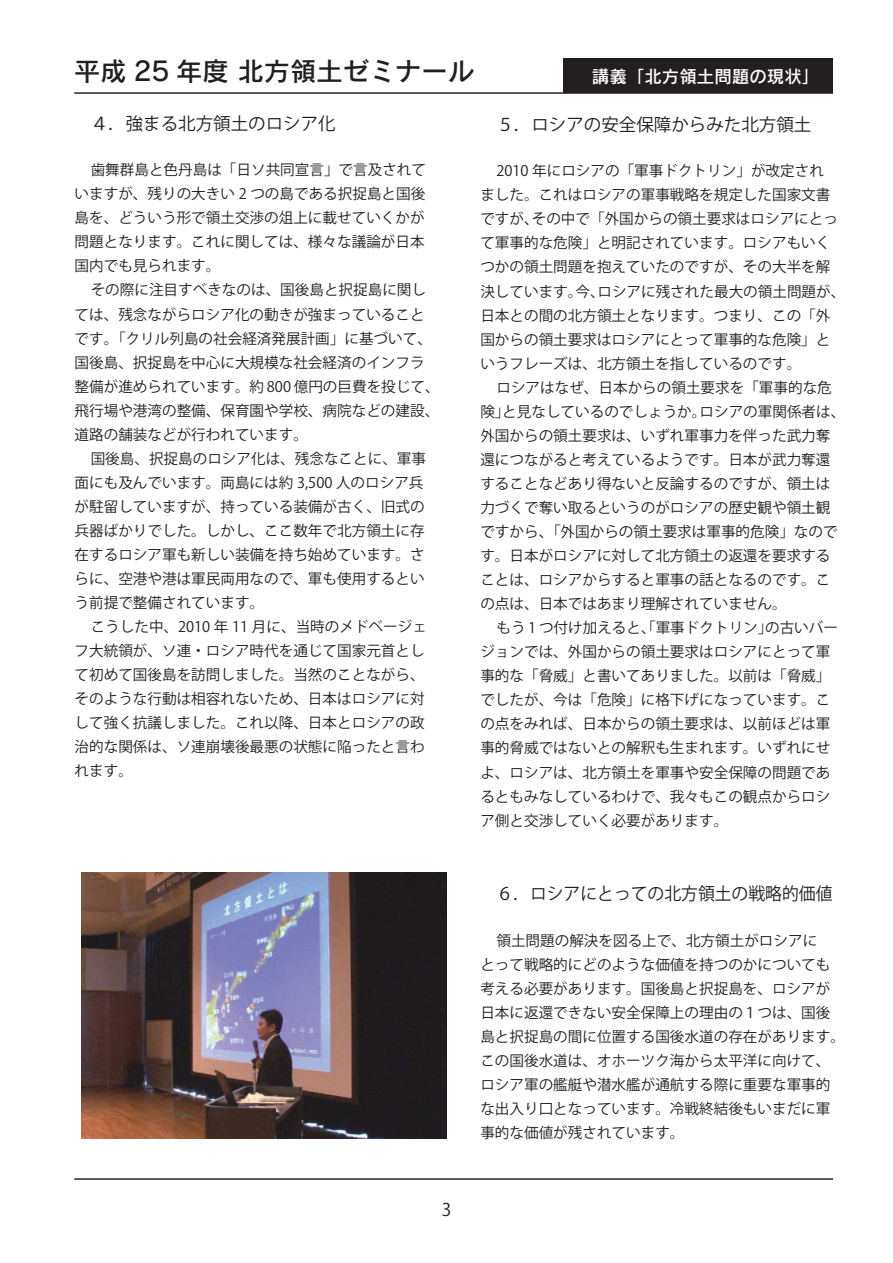
<style>
.page{position:relative;width:893px;height:1263px;background:#fff}
.page>*{position:absolute;margin:0;border:0;box-sizing:border-box;transform-origin:0 0}
.t1{font:26.25px "Rodin CID DB 90 msp RKSJ H";color:#231f20}
.t2{font:17.55px "Koz Go Pro Regular 90 msp RKSJ H";color:#231f20}
.t3{font:17.55px "Koz Go Pro Regular 90 msp RKSJ H";color:#231f20;scale:.96 1}
.t4{font:17.55px "Rodin CID DB 90 msp RKSJ H";color:#fff}
.t5{font:14.55px/24px "Koz Go Pro Regular 90 msp RKSJ H";color:#231f20}
</style>
<div class="page">
<hr style="left:74px;top:92px;width:759px;height:2px;background:#231f20">
<hr style="left:74px;top:1178px;width:759px;height:2px;background:#231f20">
<img style="left:82px;top:872px;width:364px;height:267px">
<div style="left:563px;top:58px;width:270px;height:35px;background:#231f20"></div>
<h1 class="t1" style="left:74px;top:61px;width:401px">平成 25 年度 北方領土ゼミナール</h1>
<p class="t4" style="left:592px;top:70px;width:229px">講義「北方領土問題の現状」</p>
<p class="t2" style="left:91px;top:116px;width:246px">４．強まる北方領土のロシア化</p>
<p class="t5" style="left:75px;top:160px;width:353px;text-align:justify;text-indent:16px">歯舞群島と色丹島は「日ソ共同宣言」で言及されていますが、残りの大きい 2 つの島である択捉島と国後島を、どういう形で領土交渉の俎上に載せていくかが問題となります。これに関しては、様々な議論が日本国内でも見られます。</p>
<p class="t5" style="left:75px;top:280px;width:366px;text-indent:16px">その際に注目すべきなのは、国後島と択捉島に関しては、残念ながらロシア化の動きが強まっていることです。「クリル列島の社会経済発展計画」に基づいて、国後島、択捉島を中心に大規模な社会経済のインフラ整備が進められています。約 800 億円の巨費を投じて、飛行場や港湾の整備、保育園や学校、病院などの建設、道路の舗装などが行われています。</p>
<p class="t5" style="left:75px;top:448px;width:353px;text-indent:16px">国後島、択捉島のロシア化は、残念なことに、軍事面にも及んでいます。両島には約 3,500 人のロシア兵が駐留していますが、持っている装備が古く、旧式の兵器ばかりでした。しかし、ここ数年で北方領土に存在するロシア軍も新しい装備を持ち始めています。さらに、空港や港は軍民両用なので、軍も使用するという前提で整備されています。</p>
<p class="t5" style="left:75px;top:617px;width:354px;text-indent:16px">こうした中、2010 年 11 月に、当時のメドベージェフ大統領が、ソ連・ロシア時代を通じて国家元首として初めて国後島を訪問しました。当然のことながら、そのような行動は相容れないため、日本はロシアに対して強く抗議しました。これ以降、日本とロシアの政治的な関係は、ソ連崩壊後最悪の状態に陥ったと言われます。</p>
<p class="t2" style="left:441px;top:1202px;width:11px">3</p>
<p class="t2" style="left:496px;top:118px;width:316px">５．ロシアの安全保障からみた北方領土</p>
<p class="t5" style="left:480px;top:161px;width:366px;text-indent:16px">2010 年にロシアの「軍事ドクトリン」が改定され<br>ました。これはロシアの軍事戦略を規定した国家文書ですが、その中で「外国からの領土要求はロシアにとって軍事的な危険」と明記されています。ロシアもいくつかの領土問題を抱えていたのですが、その大半を解決しています。今、ロシアに残された最大の領土問題が、日本との間の北方領土となります。つまり、この「外国からの領土要求はロシアにとって軍事的な危険」というフレーズは、北方領土を指しているのです。</p>
<p class="t5" style="left:480px;top:377px;width:366px;text-indent:16px">ロシアはなぜ、日本からの領土要求を「軍事的な危険」と見なしているのでしょうか。ロシアの軍関係者は、外国からの領土要求は、いずれ軍事力を伴った武力奪還につながると考えているようです。日本が武力奪還することなどあり得ないと反論するのですが、領土は力づくで奪い取るというのがロシアの歴史観や領土観ですから、「外国からの領土要求は軍事的危険」なのです。日本がロシアに対して北方領土の返還を要求することは、ロシアからすると軍事の話となるのです。この点は、日本ではあまり理解されていません。</p>
<p class="t5" style="left:480px;top:618px;width:359px;text-indent:16px">もう 1 つ付け加えると、「軍事ドクトリン」の古いバージョンでは、外国からの領土要求はロシアにとって軍事的な「脅威」と書いてありました。以前は「脅威」でしたが、今は「危険」に格下げになっています。この点をみれば、日本からの領土要求は、以前ほどは軍事的脅威ではないとの解釈も生まれます。いずれにせよ、ロシアは、北方領土を軍事や安全保障の問題であるともみなしているわけで、我々もこの観点からロシア側と交渉していく必要があります。</p>
<p class="t3" style="left:496px;top:887px;width:351px">６．ロシアにとっての北方領土の戦略的価値</p>
<p class="t5" style="left:480px;top:930px;width:366px;text-indent:16px">領土問題の解決を図る上で、北方領土がロシアに<br>とって戦略的にどのような価値を持つのかについても考える必要があります。国後島と択捉島を、ロシアが日本に返還できない安全保障上の理由の１つは、国後島と択捉島の間に位置する国後水道の存在があります。この国後水道は、オホーツク海から太平洋に向けて、ロシア軍の艦艇や潜水艦が通航する際に重要な軍事的な出入り口となっています。冷戦終結後もいまだに軍事的な価値が残されています。</p>
</div>
